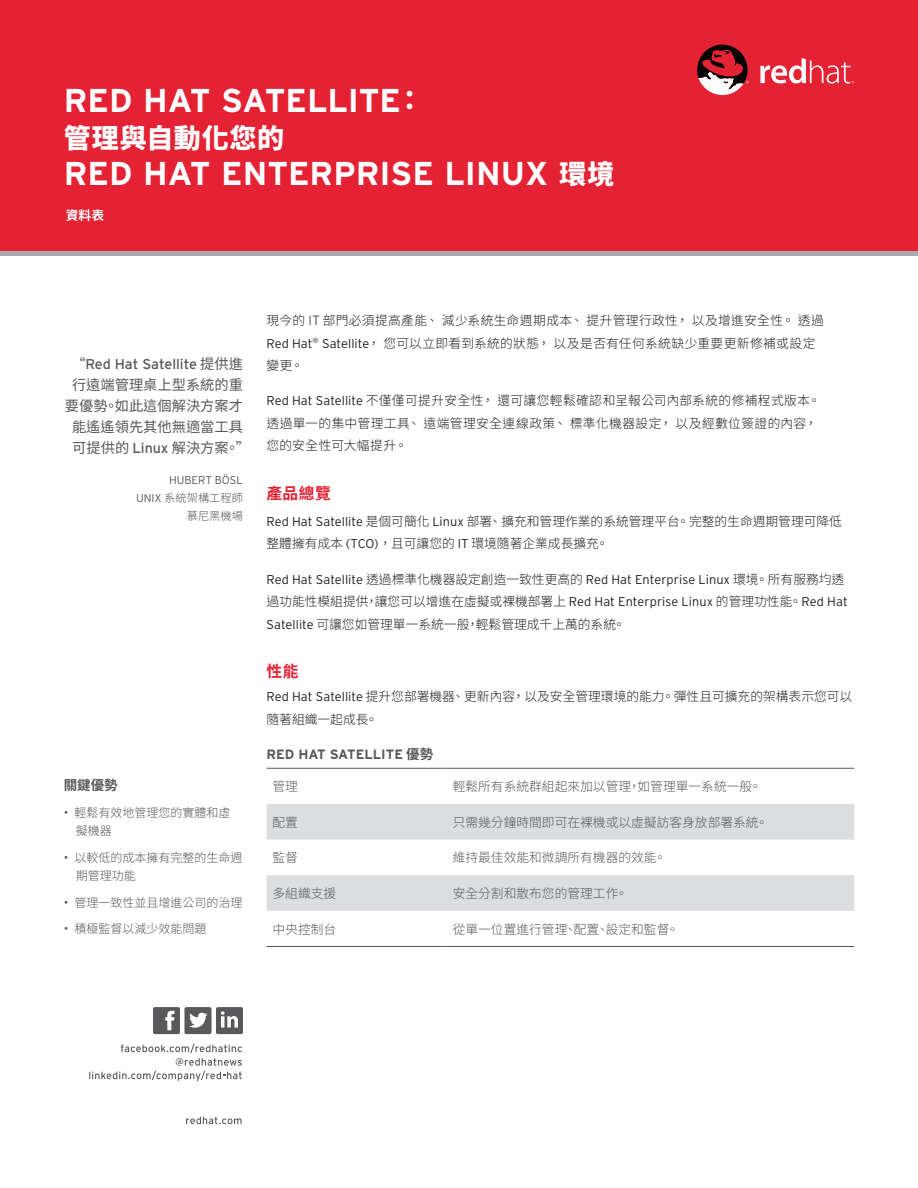
<style>
.page{position:relative;width:918px;height:1188px;background:#fff}
.page>*{position:absolute;margin:0;border:0;box-sizing:border-box;transform-origin:0 0}
.t1{font:700 33px "Interstate";color:#fff}
.t2{font:900 27px "Noto Sans CJ Ktc";letter-spacing:.03em;color:#fff}
.t3{font:700 15.75px "Noto Sans CJ Ktc";letter-spacing:.03em;color:#e52233}
.t4{font:14.25px/21px "Noto Sans CJ Ktc";color:#57585a;text-align:center}
.t5{font:700 13.5px "Interstate";color:#57585a}
.t6{font:700 13.5px "Noto Sans CJ Ktc";color:#57585a}
.t7{font:300 12.75px/22.5px "Noto Sans CJ Ktc";color:#231f20}
.t8{font:300 12.75px/22.5px "Noto Sans CJ Ktc";letter-spacing:.03em;color:#231f20}
.t9{font:300 12.75px "Noto Sans CJ Ktc";color:#57585a}
.t10{font:700 12.75px "Noto Sans CJ Ktc";color:#fff}
.t11{font:300 12px/18px "Noto Sans CJ Ktc";color:#57585a}
.t12{font:300 11.25px "Noto Sans CJ Ktc";color:#57585a}
.t13{font:300 11.25px "Interstate";color:#57585a}
.s1{font-family:"Noto Sans CJ Ktc";font-weight:900;font-size:27px}
.s2{font-family:"Interstate"}
.s3{font-family:"Interstate";font-size:12.75px}
.s4{font-family:"Noto Sans CJ Ktc"}
</style>
<div class="page">
<div style="left:0;top:0;width:918px;height:252px;background:#e52233"></div>
<svg style="left:760px;top:58px;width:94px;height:26px"></svg>
<svg style="left:697px;top:45px;width:52px;height:50px"></svg>
<hr style="left:0;top:252px;width:918px;height:4px;background:#a6a8ab">
<svg style="left:267px;top:804px;width:587px;height:107px;fill:#dcdddf"></svg>
<hr style="left:267px;top:768px;width:180px;height:1px;background:#57585a">
<hr style="left:447px;top:768px;width:407px;height:1px;background:#57585a">
<hr style="left:267px;top:946px;width:180px;height:1px;background:#57585a">
<hr style="left:447px;top:946px;width:407px;height:1px;background:#57585a">
<svg style="left:186px;top:1116px;width:56px;height:8px"></svg>
<svg style="left:89px;top:1044px;width:153px;height:37px"></svg>
<svg style="left:153px;top:1007px;width:90px;height:27px"></svg>
<p class="t1" style="left:64px;top:82px;width:361px">RED HAT SATELLITE<span class="s1">：</span></p>
<p class="t2" style="left:64px;top:123px;width:222px">管理與自動化您的</p>
<p class="t1" style="left:64px;top:155px;width:552px">RED HAT ENTERPRISE LINUX <span class="s1">環境</span></p>
<p class="t10" style="left:66px;top:208px;width:40px">資料表</p>
<p class="t4" style="left:65px;top:354px;width:187px">“<span class="s2">Red Hat Satellite</span> 提供進行遠端管理桌上型系統的重要優勢。如此這個解決方案才能遙遙領先其他無適當工具可提供的 <span class="s2">Linux</span> 解決方案。”</p>
<p class="t13" style="left:169px;top:474px;width:75px">HUBERT BÖSL</p>
<p class="t12" style="left:136px;top:492px;width:108px"><span class="s2">UNIX</span> 系統架構工程師</p>
<p class="t12" style="left:187px;top:510px;width:58px">慕尼黑機場</p>
<p class="t6" style="left:64px;top:778px;width:55px">關鍵優勢</p>
<p class="t11" style="left:76px;top:804px;width:156px;text-indent:-12px"><span class="s3">•</span> 輕鬆有效地管理您的實體和虛擬機器</p>
<p class="t11" style="left:76px;top:849px;width:168px;text-indent:-12px"><span class="s3">•</span> 以較低的成本擁有完整的生命週期管理功能</p>
<p class="t11" style="left:64px;top:894px;width:180px"><span class="s3">•</span> 管理一致性並且增進公司的治理</p>
<p class="t11" style="left:64px;top:920px;width:144px"><span class="s3">•</span> 積極監督以減少效能問題</p>
<p class="t8" style="left:267px;top:309px;width:559px">現今的 IT 部門必須提高產能、 減少系統生命週期成本、 提升管理行政性， 以及增進安全性。 透過<br><span class="s2">Red Hat</span><sup>®</sup> <span class="s2">Satellite</span>， 您可以立即看到系統的狀態， 以及是否有任何系統缺少重要更新修補或設定變更。</p>
<p class="t8" style="left:267px;top:390px;width:556px"><span class="s2">Red Hat Satellite</span> 不僅僅可提升安全性， 還可讓您輕鬆確認和呈報公司內部系統的修補程式版本。透過單一的集中管理工具、 遠端管理安全連線政策、 標準化機器設定， 以及經數位簽證的內容，您的安全性可大幅提升。</p>
<p class="t3" style="left:267px;top:484px;width:66px">產品總覽</p>
<p class="t7" style="left:267px;top:510px;width:577px"><span class="s2">Red Hat Satellite</span> 是個可簡化 <span class="s2">Linux</span> 部署、 擴充和管理作業的系統管理平台。 完整的生命週期管理可降低整體擁有成本 <span class="s2">(TCO)</span> ， 且可讓您的 <span class="s2">IT</span> 環境隨著企業成長擴充。</p>
<p class="t7" style="left:267px;top:568px;width:583px"><span class="s2">Red Hat Satellite</span> 透過標準化機器設定創造一致性更高的 <span class="s2">Red Hat Enterprise Linux</span> 環境。 所有服務均透過功能性模組提供，讓您可以增進在虛擬或裸機部署上 <span class="s2">Red Hat Enterprise Linux</span> 的管理功性能。 <span class="s2">Red Hat<br>Satellite</span> 可讓您如管理單一系統一般，輕鬆管理成千上萬的系統。</p>
<p class="t3" style="left:267px;top:663px;width:34px">性能</p>
<p class="t7" style="left:267px;top:686px;width:587px"><span class="s2">Red Hat Satellite</span> 提升您部署機器、 更新內容， 以及安全管理環境的能力。 彈性且可擴充的架構表示您可以隨著組織一起成長。</p>
<p class="t5" style="left:267px;top:747px;width:168px">RED HAT SATELLITE <span class="s4">優勢</span></p>
<p class="t9" style="left:273px;top:779px;width:27px">管理</p>
<p class="t9" style="left:453px;top:779px;width:311px">輕鬆所有系統群組起來加以管理，如管理單一系統一般。</p>
<p class="t9" style="left:273px;top:815px;width:27px">配置</p>
<p class="t9" style="left:453px;top:815px;width:317px">只需幾分鐘時間即可在裸機或以虛擬訪客身放部署系統。</p>
<p class="t9" style="left:273px;top:851px;width:27px">監督</p>
<p class="t9" style="left:453px;top:851px;width:215px">維持最佳效能和微調所有機器的效能。</p>
<p class="t9" style="left:273px;top:886px;width:65px">多組織支援</p>
<p class="t9" style="left:453px;top:886px;width:177px">安全分割和散布您的管理工作。</p>
<p class="t9" style="left:273px;top:922px;width:65px">中央控制台</p>
<p class="t9" style="left:453px;top:922px;width:228px">從單一位置進行管理、配置、設定和監督。</p>
</div>
